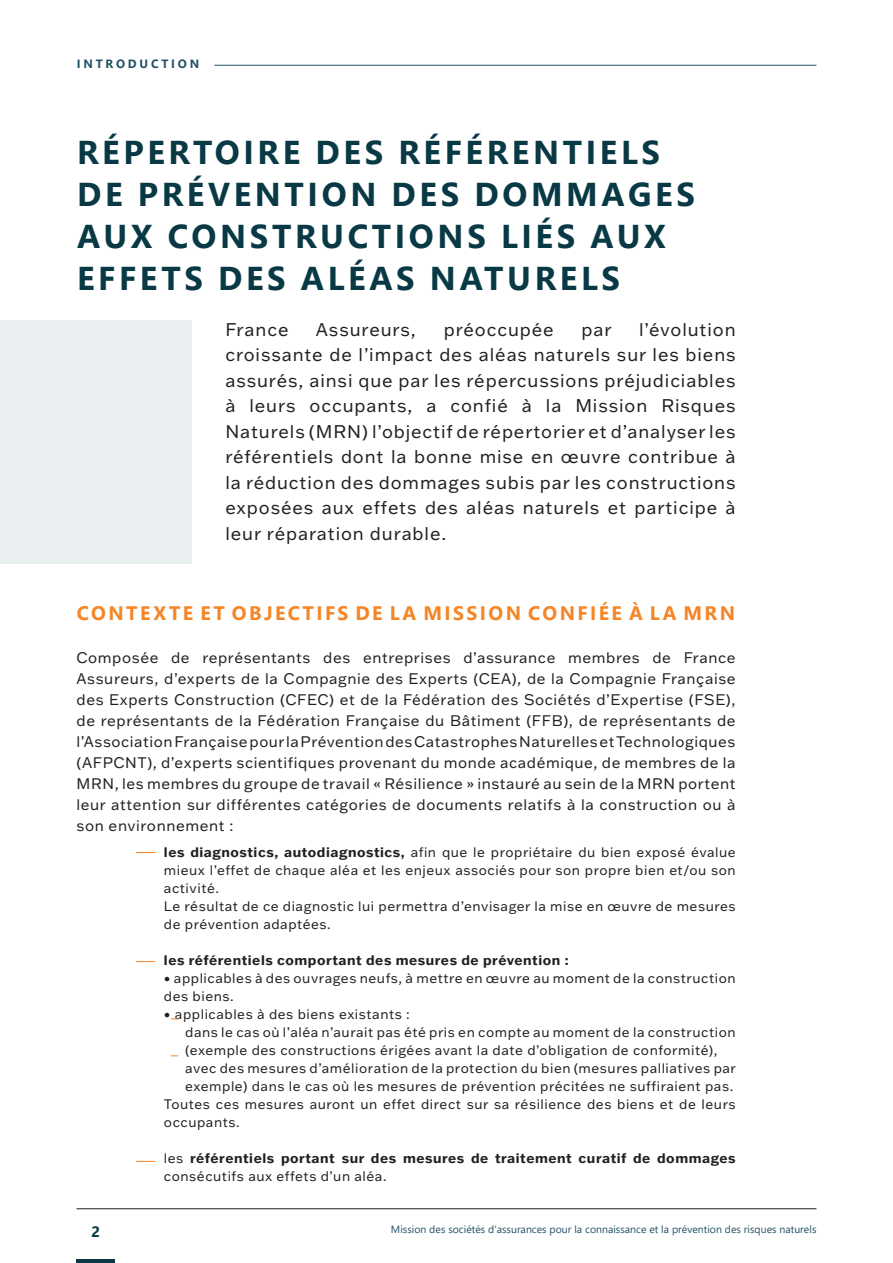
<style>
.page{position:relative;width:893px;height:1263px;background:#fff}
.page>*{position:absolute;margin:0;border:0;box-sizing:border-box;transform-origin:0 0}
.t1{font:700 33px/42px "Segoe UI";letter-spacing:.11em;color:#083945}
.t2{font:700 19.5px "Segoe UI";letter-spacing:.125em;color:#f58525}
.t3{font:18px/25.5px "Franklin Gothic ATF";letter-spacing:.05em;color:#231f20;text-align:justify}
.t4{font:15px/21px "Franklin Gothic ATF";letter-spacing:.04em;color:#231f20;text-align:justify}
.t5{font:700 15px "Segoe UI";color:#083945}
.t6{font:13.5px/18px "Franklin Gothic ATF";letter-spacing:.04em;color:#231f20}
.t7{font:700 13.5px/18px "Franklin Gothic ATF";letter-spacing:.04em;color:#231f20}
.t8{font:700 12px "Segoe UI";letter-spacing:.235em;color:#245267}
.t9{font:10.5px "Segoe UI";color:#245267}
.s1{font-weight:700}
.s2{font-weight:400}
</style>
<div class="page">
<hr style="left:77px;top:1259px;width:38px;height:4px;background:#083945">
<hr style="left:77px;top:1208px;width:739px;height:1px;background:#231f20">
<hr style="left:214px;top:65px;width:602px;height:1px;background:#245267">
<svg style="left:136px;top:1161px;width:19px;height:1px"></svg>
<svg style="left:136px;top:852px;width:19px;height:1px"></svg>
<svg style="left:136px;top:961px;width:19px;height:1px"></svg>
<div style="left:0;top:320px;width:192px;height:244px;background:#e9eef0"></div>
<p class="t8" style="left:77px;top:53px;width:124px">INTRODUCTION</p>
<p class="t1" style="left:77px;top:129px;width:584px">RÉPERTOIRE DES RÉFÉRENTIELS</p>
<p class="t1" style="left:77px;top:171px;width:619px">DE PRÉVENTION DES DOMMAGES<br>AUX CONSTRUCTIONS LIÉS AUX<br>EFFETS DES ALÉAS NATURELS</p>
<p class="t3" style="left:225px;top:316px;width:512px;text-indent:414px">l’évolution croissante de l’impact des aléas naturels sur les biens assurés, ainsi que par les répercussions préjudiciables à leurs occupants, a confié à la Mission Risques Naturels (MRN) l’objectif de répertorier et d’analyser les référentiels dont la bonne mise en œuvre contribue à la réduction des dommages subis par les constructions exposées aux effets des aléas naturels et participe à leur réparation durable.</p>
<p class="t3" style="left:225px;top:316px;width:65px">France</p>
<p class="t3" style="left:316px;top:316px;width:102px">Assureurs,</p>
<p class="t3" style="left:444px;top:316px;width:111px">préoccupée</p>
<p class="t3" style="left:582px;top:316px;width:32px">par</p>
<p class="t2" style="left:77px;top:595px;width:660px">CONTEXTE ET OBJECTIFS DE LA MISSION CONFIÉE À LA MRN</p>
<p class="t4" style="left:77px;top:647px;width:661px">Composée de représentants des entreprises d’assurance membres de France Assureurs, d’experts de la Compagnie des Experts (CEA), de la Compagnie Française des Experts Construction (CFEC) et de la Fédération des Sociétés d’Expertise (FSE), de représentants de la Fédération Française du Bâtiment (FFB), de représentants de l’Association Française pour la Prévention des Catastrophes Naturelles et Technologiques (AFPCNT), d’experts scientifiques provenant du monde académique, de membres de la MRN, les membres du groupe de travail « Résilience » instauré au sein de la MRN portent leur attention sur différentes catégories de documents relatifs à la construction ou à son environnement :</p>
<p class="t6" style="left:164px;top:843px;width:573px;text-align:justify"><span class="s1">les diagnostics, autodiagnostics,</span> afin que le propriétaire du bien exposé évalue mieux l’effet de chaque aléa et les enjeux associés pour son propre bien et/ou son activité.</p>
<p class="t6" style="left:164px;top:897px;width:573px">Le résultat de ce diagnostic lui permettra d’envisager la mise en œuvre de mesures de prévention adaptées.</p>
<p class="t7" style="left:164px;top:951px;width:406px">les référentiels comportant des mesures de prévention :</p>
<p class="t6" style="left:164px;top:969px;width:573px">• applicables à des ouvrages neufs, à mettre en œuvre au moment de la construction des biens.</p>
<p class="t6" style="left:164px;top:1005px;width:247px">• applicables à des biens existants :</p>
<p class="t6" style="left:185px;top:1023px;width:552px">dans le cas où l’aléa n’aurait pas été pris en compte au moment de la construction (exemple des constructions érigées avant la date d’obligation de conformité),</p>
<p class="t6" style="left:185px;top:1059px;width:552px">avec des mesures d’amélioration de la protection du bien (mesures palliatives par exemple) dans le cas où les mesures de prévention précitées ne suffiraient pas.</p>
<p class="t6" style="left:164px;top:1095px;width:573px">Toutes ces mesures auront un effet direct sur sa résilience des biens et de leurs occupants.</p>
<p class="t7" style="left:164px;top:1149px;width:573px"><span class="s2">les</span> référentiels portant sur des mesures de traitement curatif de dommages <span class="s2">consécutifs aux effets d’un aléa.</span></p>
<p class="t5" style="left:91px;top:1218px;width:10px">2</p>
<p class="t9" style="left:391px;top:1219px;width:427px">Mission des sociétés d'assurances pour la connaissance et la prévention des risques naturels</p>
</div>
